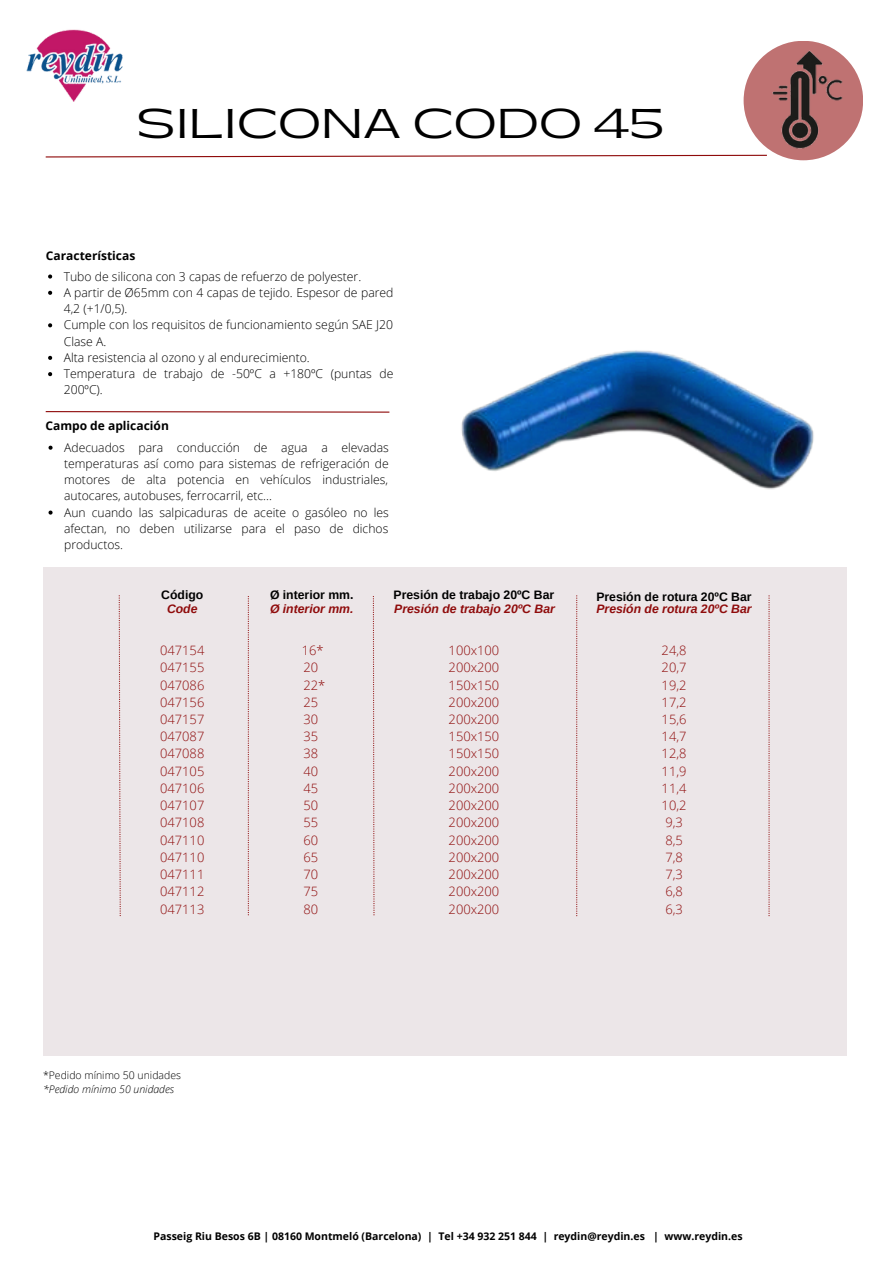
<style>
.page{position:relative;width:894px;height:1264px;background:#fff}
.page>*{position:absolute;margin:0;border:0;box-sizing:border-box;transform-origin:0 0}
.t1{font:39.45px "Gatwick";color:#000}
.t2{font:300 12.9px "Open Sans";color:#8f0b0b}
.t3{font:300 12.15px/16.2px "Open Sans";color:#000}
.t4{font:700 12.15px "Arimo";color:#000}
.t5{font:italic 700 12.15px "Arimo";color:#8f0b0b}
.t6{font:700 12px "Open Sans";color:#000}
.t7{font:700 10.5px "Open Sans";color:#000}
.t8{font:300 10.5px "Open Sans";color:#000}
.t9{font:italic 300 10.5px "Open Sans";color:#000}
</style>
<div class="page">
<svg style="left:45px;top:411px;width:293px;height:2px"></svg>
<div style="left:43px;top:567px;width:804px;height:489px;background:#ece6e8"></div>
<svg style="left:248px;top:596px;width:1px;height:319px"></svg>
<svg style="left:373px;top:596px;width:1px;height:319px"></svg>
<svg style="left:576px;top:595px;width:1px;height:321px"></svg>
<svg style="left:768px;top:595px;width:1px;height:321px"></svg>
<svg style="left:119px;top:595px;width:2px;height:321px"></svg>
<svg style="left:48px;top:274px;width:4px;height:4px"></svg>
<svg style="left:48px;top:291px;width:4px;height:4px"></svg>
<svg style="left:48px;top:323px;width:4px;height:4px"></svg>
<svg style="left:48px;top:356px;width:4px;height:4px"></svg>
<svg style="left:48px;top:372px;width:4px;height:4px"></svg>
<svg style="left:48px;top:445px;width:5px;height:5px"></svg>
<svg style="left:48px;top:510px;width:5px;height:4px"></svg>
<img style="left:338px;top:350px;width:476px;height:140px">
<img style="left:26px;top:29px;width:97px;height:73px">
<div style="left:743px;top:41px;width:119px;height:119px;background:#bf7272;border-radius:50%"></div>
<svg style="left:45px;top:154px;width:722px;height:4px"></svg>
<img style="left:757px;top:41px;width:97px;height:111px">
<p class="t1" style="left:136px;top:104px;width:529px">SILICONA CODO 45</p>
<p class="t6" style="left:46px;top:247px;width:91px">Características</p>
<p class="t3" style="left:64px;top:268px;width:299px">Tubo de silicona con 3 capas de refuerzo de polyester.</p>
<p class="t3" style="left:64px;top:284px;width:331px">A partir de Ø65mm con 4 capas de tejido. Espesor de pared<br>4,2 (+1/0,5).</p>
<p class="t3" style="left:64px;top:316px;width:330px">Cumple con los requisitos de funcionamiento según SAE J20<br>Clase A.</p>
<p class="t3" style="left:64px;top:349px;width:247px">Alta resistencia al ozono y al endurecimiento.</p>
<p class="t3" style="left:64px;top:365px;width:331px">Temperatura de trabajo de -50ºC a +180ºC (puntas de<br>200ºC).</p>
<p class="t6" style="left:45px;top:417px;width:125px">Campo de aplicación</p>
<p class="t3" style="left:64px;top:439px;width:326px;text-align:justify">Adecuados para conducción de agua a elevadas temperaturas así como para sistemas de refrigeración de motores de alta potencia en vehículos industriales, autocares, autobuses, ferrocarril, etc...</p>
<p class="t3" style="left:64px;top:504px;width:326px;text-align:justify">Aun cuando las salpicaduras de aceite o gasóleo no les afectan, no deben utilizarse para el paso de dichos productos.</p>
<p class="t4" style="left:161px;top:587px;width:44px">Código</p>
<p class="t4" style="left:270px;top:588px;width:85px">Ø interior mm.</p>
<p class="t4" style="left:393px;top:588px;width:162px">Presión de trabajo 20ºC Bar</p>
<p class="t5" style="left:167px;top:602px;width:32px">Code</p>
<p class="t4" style="left:596px;top:590px;width:157px">Presión de rotura 20ºC Bar</p>
<p class="t5" style="left:394px;top:602px;width:162px">Presión de trabajo 20ºC Bar</p>
<p class="t5" style="left:270px;top:602px;width:85px">Ø interior mm.</p>
<p class="t5" style="left:596px;top:602px;width:157px">Presión de rotura 20ºC Bar</p>
<p class="t2" style="left:160px;top:641px;width:46px">047154</p>
<p class="t2" style="left:160px;top:658px;width:46px">047155</p>
<p class="t2" style="left:160px;top:675px;width:46px">047086</p>
<p class="t2" style="left:160px;top:693px;width:46px">047156</p>
<p class="t2" style="left:160px;top:710px;width:46px">047157</p>
<p class="t2" style="left:160px;top:727px;width:46px">047087</p>
<p class="t2" style="left:160px;top:744px;width:46px">047088</p>
<p class="t2" style="left:160px;top:762px;width:46px">047105</p>
<p class="t2" style="left:160px;top:779px;width:46px">047106</p>
<p class="t2" style="left:160px;top:796px;width:46px">047107</p>
<p class="t2" style="left:160px;top:813px;width:46px">047108</p>
<p class="t2" style="left:160px;top:830px;width:46px">047110</p>
<p class="t2" style="left:160px;top:848px;width:46px">047110</p>
<p class="t2" style="left:160px;top:865px;width:46px">047111</p>
<p class="t2" style="left:160px;top:882px;width:46px">047112</p>
<p class="t2" style="left:160px;top:899px;width:46px">047113</p>
<p class="t8" style="left:43px;top:1067px;width:139px">*Pedido mínimo 50 unidades</p>
<p class="t9" style="left:43px;top:1081px;width:133px">*Pedido mínimo 50 unidades</p>
<p class="t2" style="left:301px;top:641px;width:23px">16*</p>
<p class="t2" style="left:303px;top:658px;width:16px">20</p>
<p class="t2" style="left:303px;top:675px;width:23px">22*</p>
<p class="t2" style="left:303px;top:693px;width:16px">25</p>
<p class="t2" style="left:303px;top:710px;width:16px">30</p>
<p class="t2" style="left:303px;top:727px;width:16px">35</p>
<p class="t2" style="left:303px;top:744px;width:16px">38</p>
<p class="t2" style="left:303px;top:762px;width:16px">40</p>
<p class="t2" style="left:303px;top:779px;width:16px">45</p>
<p class="t2" style="left:303px;top:796px;width:16px">50</p>
<p class="t2" style="left:303px;top:813px;width:16px">55</p>
<p class="t2" style="left:303px;top:830px;width:16px">60</p>
<p class="t2" style="left:303px;top:848px;width:16px">65</p>
<p class="t2" style="left:303px;top:865px;width:16px">70</p>
<p class="t2" style="left:303px;top:882px;width:16px">75</p>
<p class="t2" style="left:303px;top:899px;width:16px">80</p>
<p class="t2" style="left:448px;top:641px;width:52px">100x100</p>
<p class="t2" style="left:448px;top:658px;width:52px">200x200</p>
<p class="t2" style="left:448px;top:675px;width:52px">150x150</p>
<p class="t2" style="left:448px;top:693px;width:52px">200x200</p>
<p class="t2" style="left:448px;top:710px;width:52px">200x200</p>
<p class="t2" style="left:448px;top:727px;width:52px">150x150</p>
<p class="t2" style="left:448px;top:744px;width:52px">150x150</p>
<p class="t2" style="left:448px;top:762px;width:52px">200x200</p>
<p class="t2" style="left:448px;top:779px;width:52px">200x200</p>
<p class="t2" style="left:448px;top:796px;width:52px">200x200</p>
<p class="t2" style="left:448px;top:813px;width:52px">200x200</p>
<p class="t2" style="left:448px;top:830px;width:52px">200x200</p>
<p class="t2" style="left:448px;top:848px;width:52px">200x200</p>
<p class="t2" style="left:448px;top:865px;width:52px">200x200</p>
<p class="t2" style="left:448px;top:882px;width:52px">200x200</p>
<p class="t2" style="left:448px;top:899px;width:52px">200x200</p>
<p class="t2" style="left:661px;top:641px;width:26px">24,8</p>
<p class="t2" style="left:661px;top:658px;width:26px">20,7</p>
<p class="t2" style="left:661px;top:675px;width:26px">19,2</p>
<p class="t2" style="left:661px;top:693px;width:26px">17,2</p>
<p class="t2" style="left:661px;top:710px;width:26px">15,6</p>
<p class="t2" style="left:661px;top:727px;width:26px">14,7</p>
<p class="t2" style="left:661px;top:744px;width:26px">12,8</p>
<p class="t2" style="left:661px;top:762px;width:26px">11,9</p>
<p class="t2" style="left:661px;top:779px;width:26px">11,4</p>
<p class="t2" style="left:661px;top:796px;width:26px">10,2</p>
<p class="t2" style="left:665px;top:813px;width:19px">9,3</p>
<p class="t2" style="left:665px;top:830px;width:19px">8,5</p>
<p class="t2" style="left:665px;top:848px;width:19px">7,8</p>
<p class="t2" style="left:665px;top:865px;width:19px">7,3</p>
<p class="t2" style="left:665px;top:882px;width:19px">6,8</p>
<p class="t2" style="left:665px;top:899px;width:19px">6,3</p>
<p class="t7" style="left:153px;top:1228px;width:590px">Passeig Riu Besos 6B | 08160 Montmeló (Barcelona) | Tel +34 932 251 844 | reydin@reydin.es | www.reydin.es</p>
</div>
